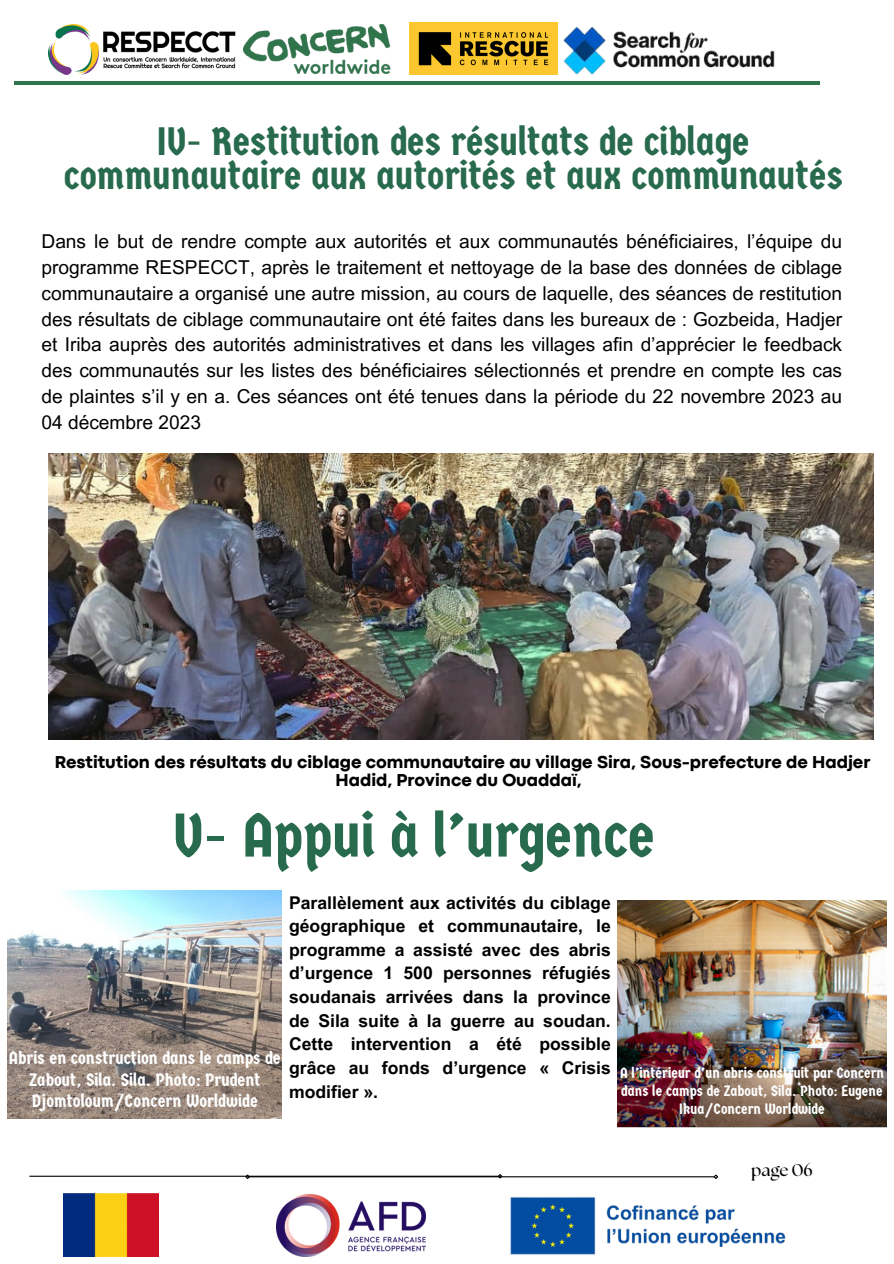
<style>
.page{position:relative;width:894px;height:1264px;background:#fff}
.page>*{position:absolute;margin:0;border:0;box-sizing:border-box;transform-origin:0 0}
.t1{font:61.5px "Germania One";color:#286a4d}
.t2{font:39.6px/34.8px "Germania One";color:#286a4d;text-align:center}
.t3{font:19.05px/25.8px "Arial MT Pro";color:#000;text-align:justify}
.t4{font:800 18px/18px "Codec Pro";color:#000;text-align:center}
.t5{font:18px/21.3px "Germania One";color:#fff;text-align:center}
.t6{font:700 17.55px/23.7px "Arial MT Pro";color:#000;text-align:justify}
.t7{font:700 16.95px "The Seasons";color:#000}
.t8{font:15px/18px "Germania One";color:#fff;text-align:center}
</style>
<div class="page">
<img style="left:48px;top:25px;width:188px;height:49px">
<img style="left:409px;top:23px;width:141px;height:51px">
<img style="left:243px;top:24px;width:148px;height:50px">
<img style="left:550px;top:22px;width:238px;height:60px">
<hr style="left:15px;top:82px;width:804px;height:3px;background:#31754c">
<hr style="left:29px;top:1175px;width:469px;height:1px;background:#000">
<svg style="left:496px;top:1174px;width:7px;height:5px"></svg>
<img style="left:510px;top:1197px;width:276px;height:58px">
<img style="left:277px;top:1194px;width:148px;height:62px">
<img style="left:63px;top:1193px;width:96px;height:62px">
<hr style="left:249px;top:1176px;width:465px;height:1px;background:#000">
<svg style="left:244px;top:1174px;width:7px;height:5px"></svg>
<svg style="left:712px;top:1174px;width:6px;height:5px"></svg>
<img style="left:48px;top:454px;width:825px;height:285px">
<img style="left:617px;top:900px;width:269px;height:227px">
<img style="left:7px;top:890px;width:275px;height:228px">
<h3 class="t2" style="left:64px;top:124px;width:780px">IV- Restitution des résultats de ciblage communautaire aux autorités et aux communautés</h3>
<p class="t3" style="left:42px;top:231px;width:802px">Dans le but de rendre compte aux autorités et aux communautés bénéficiaires, l’équipe du programme RESPECCT, après le traitement et nettoyage de la base des données de ciblage communautaire a organisé une autre mission, au cours de laquelle, des séances de restitution des résultats de ciblage communautaire ont été faites dans les bureaux de : Gozbeida, Hadjer et Iriba auprès des autorités administratives et dans les villages afin d’apprécier le feedback des communautés sur les listes des bénéficiaires sélectionnés et prendre en compte les cas de plaintes s’il y en a. Ces séances ont été tenues dans la période du 22 novembre 2023 au 04 décembre 2023</p>
<h5 class="t4" style="left:55px;top:754px;width:816px">Restitution des résultats du ciblage communautaire au village Sira, Sous-prefecture de Hadjer<br>Hadid, Province du Ouaddaï,</h5>
<p class="t1" style="left:173px;top:800px;width:483px">V- Appui à l’urgence</p>
<p class="t5" style="left:9px;top:1047px;width:273px">Abris en construction dans le camps de<br>Zabout, Sila. Sila. Photo: Prudent<br>Djomtoloum/Concern Worldwide</p>
<p class="t6" style="left:289px;top:892px;width:323px">Parallèlement aux activités du ciblage géographique et communautaire, le programme a assisté avec des abris d’urgence 1 500 personnes réfugiés soudanais arrivées dans la province de Sila suite à la guerre au soudan.<br>Cette intervention a été possible grâce au fonds d’urgence « Crisis modifier ».</p>
<p class="t8" style="left:620px;top:1063px;width:265px">A l’intérieur d’un abris construit par Concern dans le camps de Zabout, Sila. Photo: Eugene<br>Ikua/Concern Worldwide</p>
<h4 class="t7" style="left:750px;top:1162px;width:63px">page 06</h4>
</div>
